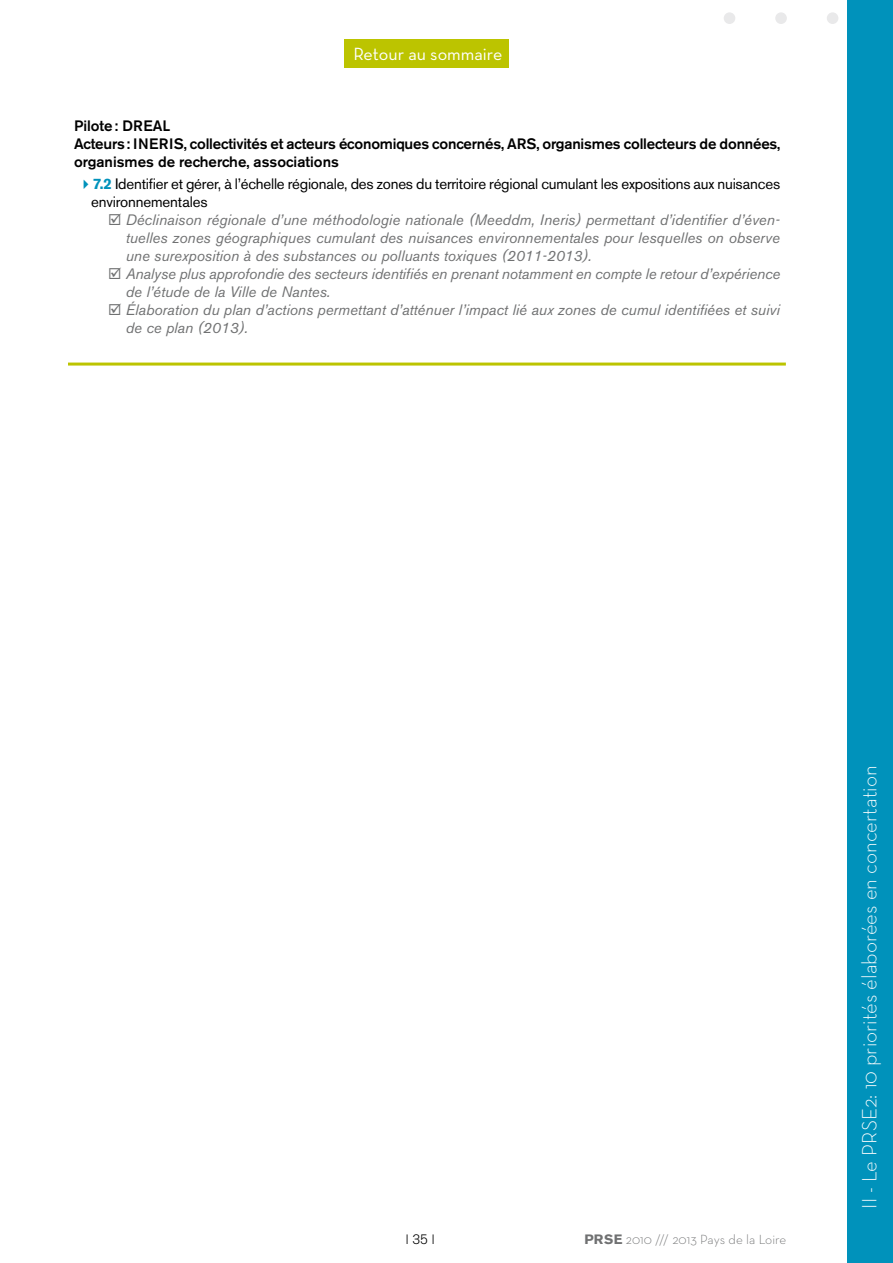
<style>
.page{position:relative;width:893px;height:1263px;background:#fff}
.page>*{position:absolute;margin:0;border:0;box-sizing:border-box;transform-origin:0 0}
.t1{font:300 21px "Neutra Text";color:#fff}
.t2{font:18px "Neutra Text";color:#fff}
.t3{font:italic 15px/18px "Akzidenz Grotesk BE";color:#707172}
.t4{font:500 15px/18px "Akzidenz Grotesk BE";letter-spacing:-.015em;color:#000}
.t5{font:15px/18px "Akzidenz Grotesk BE";letter-spacing:-.015em;color:#000}
.t6{font:300 13.5px "Neutra Text";color:#707172}
.t7{font:300 13.5px "Akzidenz Grotesk BE";color:#000}
.s1{font-weight:700;color:#0092bb}
.s2{font-family:"Akzidenz Grotesk BE";font-weight:700}
</style>
<div class="page">
<div style="left:724px;top:12px;width:11px;height:12px;background:#e9e9ea;border-radius:50%"></div>
<div style="left:775px;top:12px;width:12px;height:12px;background:#e9e9ea;border-radius:50%"></div>
<div style="left:827px;top:12px;width:11px;height:12px;background:#e9e9ea;border-radius:50%"></div>
<div style="left:847px;top:0;width:46px;height:1263px;background:#0092bb"></div>
<div style="left:344px;top:40px;width:165px;height:28px;background:#bcc400"></div>
<hr style="left:68px;top:363px;width:718px;height:3px;background:#bcc400">
<p class="t2" style="left:353px;top:47px;width:151px">Retour au sommaire</p>
<p class="t4" style="left:74px;top:118px;width:708px">Pilote : DREAL<br>Acteurs : INERIS, collectivités et acteurs économiques concernés, ARS, organismes collecteurs de données, organismes de recherche, associations</p>
<p class="t5" style="left:91px;top:177px;width:691px"><span class="s1">7.2</span> Identifier et gérer, à l’échelle régionale, des zones du territoire régional cumulant les expositions aux nuisances environnementales</p>
<p class="t3" style="left:126px;top:213px;width:656px">Déclinaison régionale d’une méthodologie nationale (Meeddm, Ineris) permettant d’identifier d’éven&shy;tuelles zones géographiques cumulant des nuisances environnementales pour lesquelles on observe une surexposition à des substances ou polluants toxiques (2011-2013).<br>Analyse plus approfondie des secteurs identifiés en prenant notamment en compte le retour d’expérience de l’étude de la Ville de Nantes.<br>Élaboration du plan d’actions permettant d’atténuer l’impact lié aux zones de cumul identifiées et suivi de ce plan (2013).</p>
<p class="t7" style="left:406px;top:1234px;width:30px">l 35 l</p>
<p class="t6" style="left:585px;top:1234px;width:203px"><span class="s2">PRSE</span> 2010 /// 2013 Pays de la Loire</p>
<h1 class="t1" style="left:861px;top:1209px;width:444px;rotate:-90deg">II - Le PRSE2: 10 priorités élaborées en concertation</h1>
</div>
